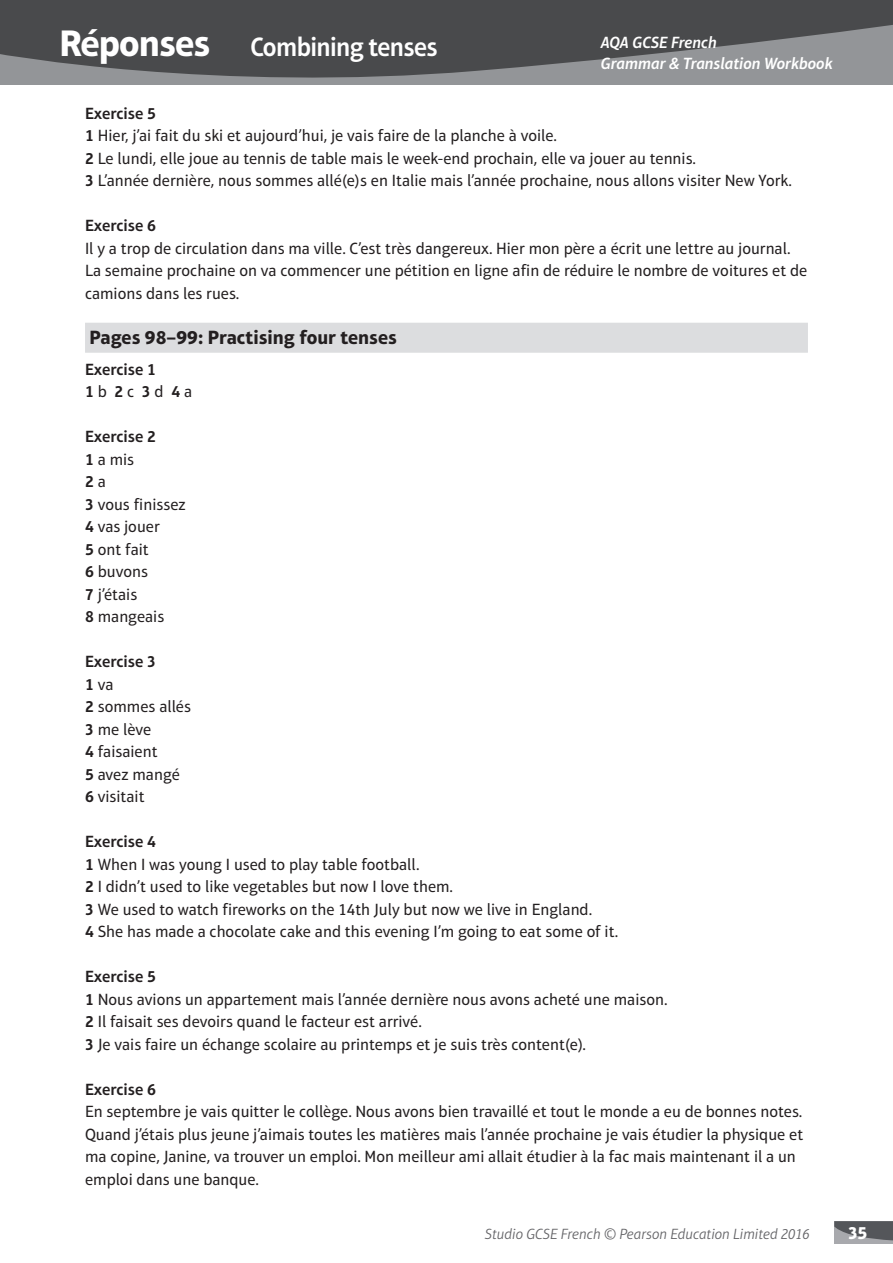
<style>
.page{position:relative;width:893px;height:1263px;background:#fff}
.page>*{position:absolute;margin:0;border:0;box-sizing:border-box;transform-origin:0 0}
.t1{font:600 27px "Aptifer Sans LT Pro";letter-spacing:-.025em;color:#fff;scale:.95 1}
.t2{font:700 19.5px "Aptifer Sans LT Pro";color:#231f20}
.t3{font:700 18px "Aptifer Sans LT Pro";color:#fff}
.t4{font:16.5px/22.5px "Aptifer Sans LT Pro";color:#231f20}
.t5{font:italic 600 16.5px/21px "Aptifer Sans LT Pro";color:#fff}
.t6{font:600 16.5px/22.5px "Aptifer Sans LT Pro";color:#231f20}
.t7{font:italic 300 15px "Aptifer Sans LT Pro";color:#636366}
.s1{font-weight:700;font-size:37.5px}
.s2{font-weight:600}
.s3{font-weight:400}
</style>
<div class="page">
<svg style="left:0;top:0;width:893px;height:84px;fill:#494a4c"></svg>
<div style="left:834px;top:1221px;width:59px;height:22px;background:#a8a9ad"></div>
<svg style="left:834px;top:1221px;width:59px;height:20px"></svg>
<div style="left:85px;top:323px;width:723px;height:30px;background:#dcdddf"></div>
<h1 class="t1" style="left:60px;top:31px;width:400px"><span class="s1">Réponses</span> Combining tenses</h1>
<p class="t5" style="left:601px;top:32px;width:233px">AQA GCSE French<br>Grammar &amp; Translation Workbook</p>
<p class="t4" style="left:85px;top:102px;width:708px"><span class="s2">Exercise 5<br>1</span> Hier, j’ai fait du ski et aujourd’hui, je vais faire de la planche à voile.<br><span class="s2">2</span> Le lundi, elle joue au tennis de table mais le week-end prochain, elle va jouer au tennis.<br><span class="s2">3</span> L’année dernière, nous sommes allé(e)s en Italie mais l’année prochaine, nous allons visiter New York.</p>
<p class="t6" style="left:85px;top:214px;width:73px">Exercise 6</p>
<p class="t4" style="left:85px;top:237px;width:724px">Il y a trop de circulation dans ma ville. C’est très dangereux. Hier mon père a écrit une lettre au journal.<br>La semaine prochaine on va commencer une pétition en ligne afin de réduire le nombre de voitures et de camions dans les rues.</p>
<p class="t2" style="left:89px;top:325px;width:309px">Pages 98–99: Practising four tenses</p>
<p class="t6" style="left:85px;top:358px;width:109px">Exercise 1<br>1 <span class="s3">b</span> 2 <span class="s3">c</span> 3 <span class="s3">d</span> 4 <span class="s3">a</span></p>
<p class="t4" style="left:85px;top:425px;width:102px"><span class="s2">Exercise 2<br>1</span> a mis<br><span class="s2">2</span> a<br><span class="s2">3</span> vous finissez<br><span class="s2">4</span> vas jouer<br><span class="s2">5</span> ont fait<br><span class="s2">6</span> buvons<br><span class="s2">7</span> j’étais<br><span class="s2">8</span> mangeais</p>
<p class="t4" style="left:85px;top:650px;width:107px"><span class="s2">Exercise 3<br>1</span> va<br><span class="s2">2</span> sommes allés<br><span class="s2">3</span> me lève<br><span class="s2">4</span> faisaient<br><span class="s2">5</span> avez mangé<br><span class="s2">6</span> visitait</p>
<p class="t4" style="left:85px;top:830px;width:535px"><span class="s2">Exercise 4<br>1</span> When I was young I used to play table football.<br><span class="s2">2</span> I didn’t used to like vegetables but now I love them.<br><span class="s2">3</span> We used to watch fireworks on the 14th July but now we live in England.<br><span class="s2">4</span> She has made a chocolate cake and this evening I’m going to eat some of it.</p>
<p class="t4" style="left:85px;top:965px;width:584px"><span class="s2">Exercise 5<br>1</span> Nous avions un appartement mais l’année dernière nous avons acheté une maison.<br><span class="s2">2</span> Il faisait ses devoirs quand le facteur est arrivé.<br><span class="s2">3</span> Je vais faire un échange scolaire au printemps et je suis très content(e).</p>
<p class="t6" style="left:85px;top:1078px;width:73px">Exercise 6</p>
<p class="t4" style="left:85px;top:1100px;width:720px">En septembre je vais quitter le collège. Nous avons bien travaillé et tout le monde a eu de bonnes notes.<br>Quand j’étais plus jeune j’aimais toutes les matières mais l’année prochaine je vais étudier la physique et ma copine, Janine, va trouver un emploi. Mon meilleur ami allait étudier à la fac mais maintenant il a un emploi dans une banque.</p>
<p class="t7" style="left:485px;top:1225px;width:326px">Studio GCSE French © Pearson Education Limited 2016</p>
<p class="t3" style="left:848px;top:1222px;width:21px">35</p>
</div>
